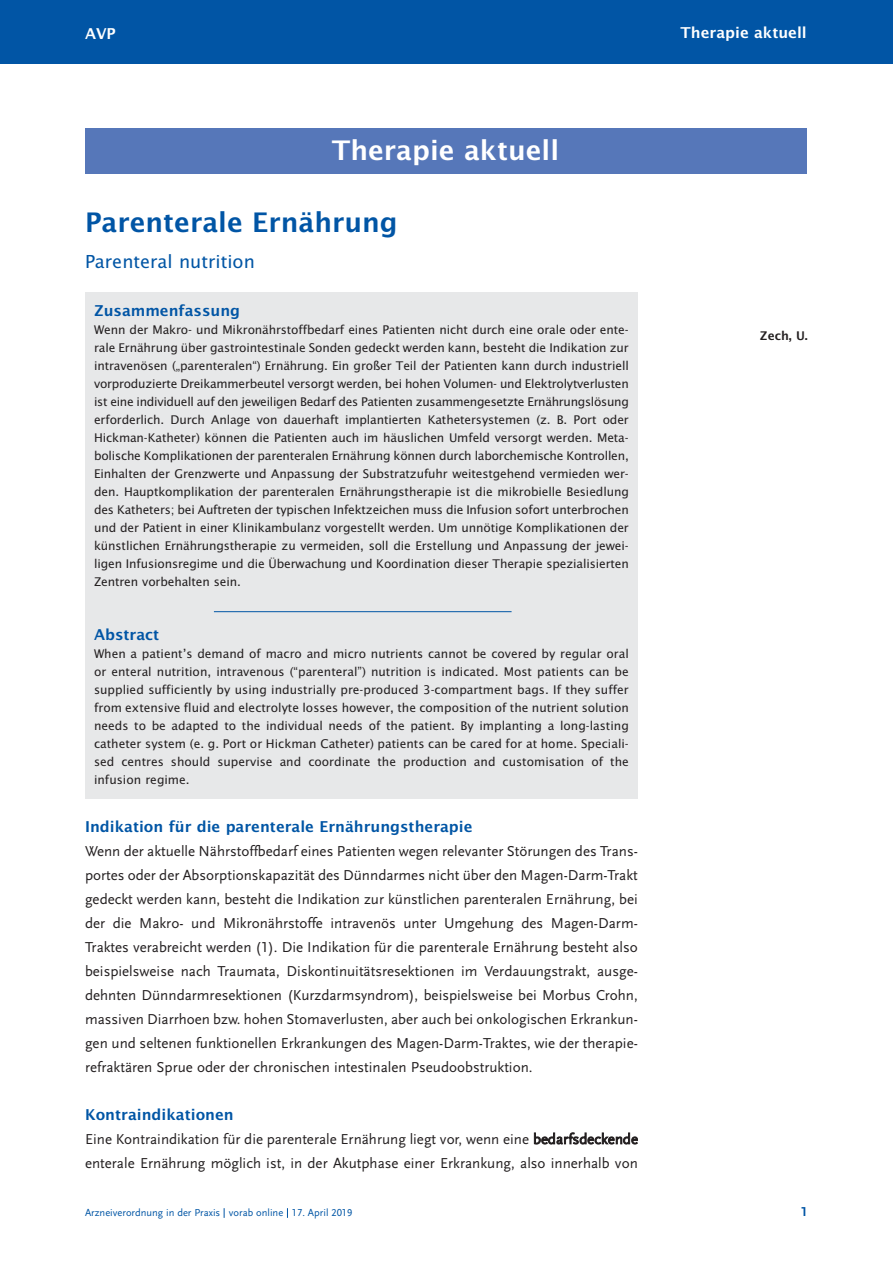
<style>
.page{position:relative;width:893px;height:1263px;background:#fff}
.page>*{position:absolute;margin:0;border:0;box-sizing:border-box;transform-origin:0 0}
.t1{font:600 27px "Lucida Sans";color:#0155a5}
.t2{font:600 27px "Lucida Sans";color:#fff}
.t3{font:18px "Lucida Sans";color:#0155a5}
.t4{font:15px/24px "Scala Sans LF";color:#231f20;text-align:justify}
.t5{font:600 15px "Lucida Sans";color:#0155a5}
.t6{font:600 15px "Lucida Sans";color:#fff}
.t7{font:700 13.5px "Scala Sans LF";color:#0155a5}
.t8{font:12px/18px "Lucida Sans";letter-spacing:-.005em;color:#231f20;text-align:justify}
.t9{font:600 12px "Lucida Sans";color:#231f20}
.t10{font:10.5px "Scala Sans LF";color:#0155a5}
</style>
<div class="page">
<div style="left:0;top:0;width:892px;height:64px;background:#0155a5"></div>
<div style="left:85px;top:128px;width:722px;height:45px;background:#5677b9"></div>
<div style="left:85px;top:293px;width:553px;height:506px;background:#e7e8e9"></div>
<hr style="left:214px;top:611px;width:298px;height:1px;background:#0155a5">
<p class="t6" style="left:85px;top:25px;width:32px">AVP</p>
<p class="t6" style="left:681px;top:24px;width:128px">Therapie aktuell</p>
<h1 class="t2" style="left:332px;top:135px;width:229px">Therapie aktuell</h1>
<h1 class="t1" style="left:85px;top:207px;width:314px">Parenterale Ernährung</h1>
<h2 class="t3" style="left:85px;top:251px;width:171px">Parenteral nutrition</h2>
<p class="t5" style="left:94px;top:302px;width:148px">Zusammenfassung</p>
<p class="t8" style="left:94px;top:321px;width:536px">Wenn der Makro- und Mikronährstoffbedarf eines Patienten nicht durch eine orale oder ente&shy;rale Ernährung über gastrointestinale Sonden gedeckt werden kann, besteht die Indikation zur intravenösen („parenteralen“) Ernährung. Ein großer Teil der Patienten kann durch industriell vorproduzierte Dreikammerbeutel versorgt werden, bei hohen Volumen- und Elektrolytverlusten ist eine individuell auf den jeweiligen Bedarf des Patienten zusammengesetzte Ernährungslösung erforderlich. Durch Anlage von dauerhaft implantierten Kathetersystemen (z. B. Port oder Hickman-Katheter) können die Patienten auch im häuslichen Umfeld versorgt werden. Meta&shy;bolische Komplikationen der parenteralen Ernährung können durch laborchemische Kontrollen, Einhalten der Grenzwerte und Anpassung der Substratzufuhr weitestgehend vermieden wer&shy;den. Hauptkomplikation der parenteralen Ernährungstherapie ist die mikrobielle Besiedlung des Katheters; bei Auftreten der typischen Infektzeichen muss die Infusion sofort unterbrochen und der Patient in einer Klinikambulanz vorgestellt werden. Um unnötige Komplikationen der künstlichen Ernährungstherapie zu vermeiden, soll die Erstellung und Anpassung der jewei&shy;ligen Infusionsregime und die Überwachung und Koordination dieser Therapie spezialisierten Zentren vorbehalten sein.</p>
<p class="t5" style="left:94px;top:626px;width:67px">Abstract</p>
<p class="t8" style="left:94px;top:645px;width:536px">When a patient’s demand of macro and micro nutrients cannot be covered by regular oral or enteral nutrition, intravenous (“parenteral”) nutrition is indicated. Most patients can be supplied sufficiently by using industrially pre-produced 3-compartment bags. If they suffer from extensive fluid and electrolyte losses however, the composition of the nutrient solution needs to be adapted to the individual needs of the patient. By implanting a long-lasting catheter system (e. g. Port or Hickman Catheter) patients can be cared for at home. Speciali&shy;sed centres should supervise and coordinate the production and customisation of the infusion regime.</p>
<p class="t5" style="left:85px;top:818px;width:389px">Indikation für die parenterale Ernährungstherapie</p>
<p class="t4" style="left:85px;top:839px;width:554px">Wenn der aktuelle Nährstoffbedarf eines Patienten wegen relevanter Störungen des Trans&shy;portes oder der Absorptionskapazität des Dünndarmes nicht über den Magen-Darm-Trakt gedeckt werden kann, besteht die Indikation zur künstlichen parenteralen Ernährung, bei der die Makro- und Mikronährstoffe intravenös unter Umgehung des Magen-Darm-Traktes verabreicht werden (1). Die Indikation für die parenterale Ernährung besteht also beispielsweise nach Traumata, Diskontinuitätsresektionen im Verdauungstrakt, ausge&shy;dehnten Dünndarmresektionen (Kurzdarmsyndrom), beispielsweise bei Morbus Crohn, massiven Diarrhoen bzw. hohen Stomaverlusten, aber auch bei onkologischen Erkrankun&shy;gen und seltenen funktionellen Erkrankungen des Magen-Darm-Traktes, wie der therapie&shy;refraktären Sprue oder der chronischen intestinalen Pseudoobstruktion.</p>
<p class="t5" style="left:85px;top:1106px;width:150px">Kontraindikationen</p>
<p class="t4" style="left:85px;top:1127px;width:554px">Eine Kontraindikation für die parenterale Ernährung liegt vor, wenn eine bedarfsdeckende enterale Ernährung möglich ist, in der Akutphase einer Erkrankung, also innerhalb von</p>
<p class="t9" style="left:760px;top:329px;width:50px">Zech, U.</p>
<p class="t10" style="left:85px;top:1207px;width:269px">Arzneiverordnung in der Praxis vorab online 17. April 2019</p>
<p class="t7" style="left:801px;top:1204px;width:8px">1</p>
</div>
